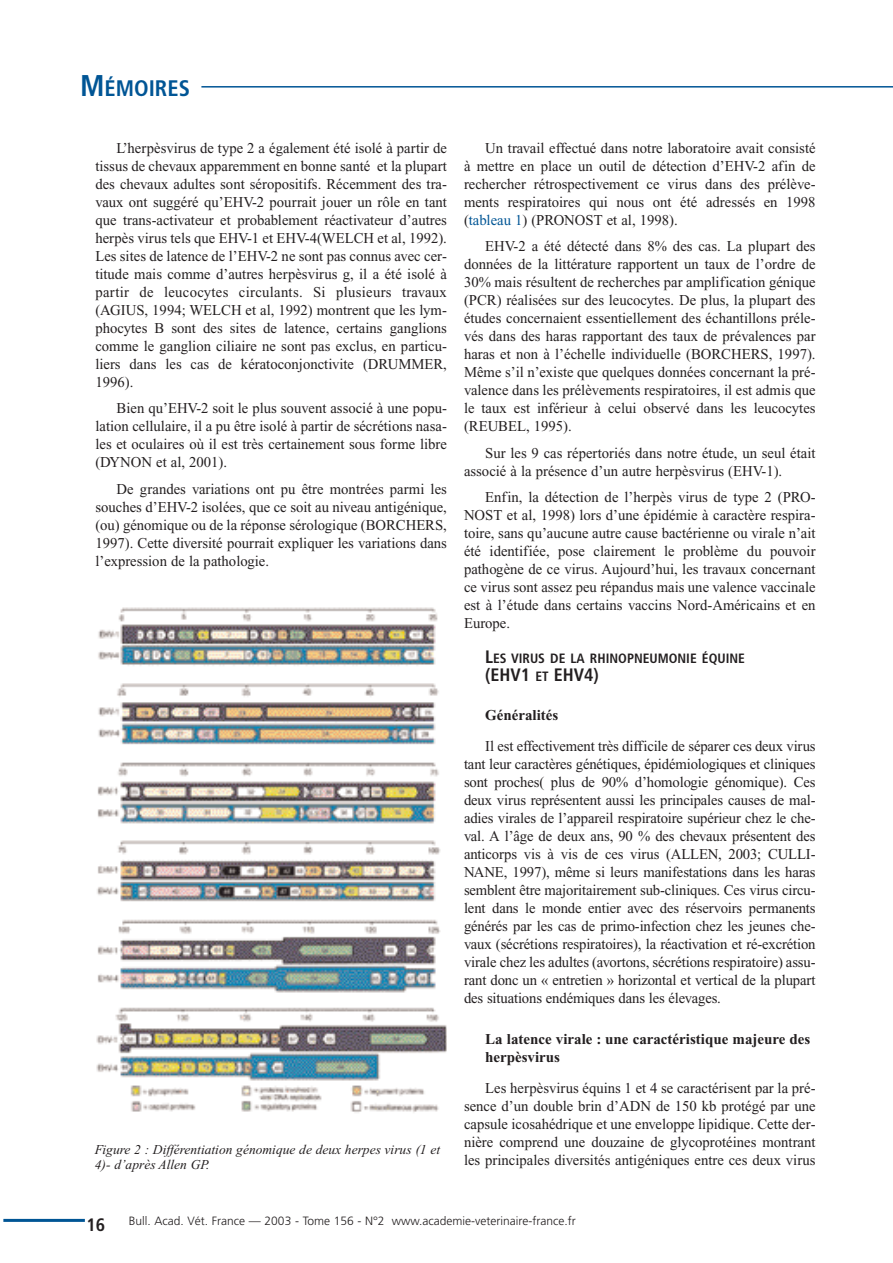
<style>
.page{position:relative;width:893px;height:1263px;background:#fff}
.page>*{position:absolute;margin:0;border:0;box-sizing:border-box;transform-origin:0 0}
.t1{font:700 condensed 22.5px "Frutiger";color:#005595}
.t2{font:700 condensed 18px "Frutiger";color:#231f20}
.t3{font:15px/18px "Times New Roman";color:#231f20;text-align:justify}
.t4{font:700 15px/18px "Times New Roman";color:#231f20}
.t5{font:italic 13.5px/15px "Times New Roman";color:#231f20}
.t6{font:700 condensed 13.5px "Frutiger";color:#231f20}
.t7{font:300 12px "Frutiger";color:#231f20}
.s1{font-size:30px}
.s2{color:#005595}
.s3{font-size:18px}
.s4{font-size:13.5px}
</style>
<div class="page">
<hr style="left:201px;top:86px;width:691px;height:2px;background:#005595">
<hr style="left:3px;top:1219px;width:82px;height:3px;background:#005595">
<img style="left:96px;top:607px;width:350px;height:506px">
<h1 class="t1" style="left:80px;top:79px;width:111px"><span class="s1">M</span>ÉMOIRES</h1>
<p class="t3" style="left:95px;top:140px;width:353px;text-indent:21px">L’herpèsvirus de type 2 a également été isolé à partir de tissus de chevaux apparemment en bonne santé et la plupart des chevaux adultes sont séropositifs. Récemment des tra&shy;vaux ont suggéré qu’EHV-2 pourrait jouer un rôle en tant que trans-activateur et probablement réactivateur d’autres herpès virus tels que EHV-1 et EHV-4(WELCH et al, 1992).<br>Les sites de latence de l’EHV-2 ne sont pas connus avec cer&shy;titude mais comme d’autres herpèsvirus g, il a été isolé à partir de leucocytes circulants. Si plusieurs travaux (AGIUS, 1994; WELCH et al, 1992) montrent que les lym&shy;phocytes B sont des sites de latence, certains ganglions comme le ganglion ciliaire ne sont pas exclus, en particu&shy;liers dans les cas de kératoconjonctivite (DRUMMER, 1996).</p>
<p class="t3" style="left:95px;top:400px;width:353px;text-indent:21px">Bien qu’EHV-2 soit le plus souvent associé à une popu&shy;lation cellulaire, il a pu être isolé à partir de sécrétions nasa&shy;les et oculaires où il est très certainement sous forme libre (DYNON et al, 2001).</p>
<p class="t3" style="left:95px;top:481px;width:353px;text-indent:21px">De grandes variations ont pu être montrées parmi les souches d’EHV-2 isolées, que ce soit au niveau antigénique, (ou) génomique ou de la réponse sérologique (BORCHERS, 1997). Cette diversité pourrait expliquer les variations dans l’expression de la pathologie.</p>
<p class="t5" style="left:95px;top:1143px;width:347px">Figure 2 : Différentiation génomique de deux herpes virus (1 et<br>4)- d’après Allen GP.</p>
<p class="t3" style="left:464px;top:140px;width:353px;text-indent:21px">Un travail effectué dans notre laboratoire avait consisté à mettre en place un outil de détection d’EHV-2 afin de rechercher rétrospectivement ce virus dans des prélève&shy;ments respiratoires qui nous ont été adressés en 1998 (<span class="s2">tableau 1</span>) (PRONOST et al, 1998).</p>
<p class="t3" style="left:464px;top:238px;width:353px;text-indent:21px">EHV-2 a été détecté dans 8% des cas. La plupart des données de la littérature rapportent un taux de l’ordre de 30% mais résultent de recherches par amplification génique (PCR) réalisées sur des leucocytes. De plus, la plupart des études concernaient essentiellement des échantillons préle&shy;vés dans des haras rapportant des taux de prévalences par haras et non à l’échelle individuelle (BORCHERS, 1997).<br>Même s’il n’existe que quelques données concernant la pré&shy;valence dans les prélèvements respiratoires, il est admis que le taux est inférieur à celui observé dans les leucocytes (REUBEL, 1995).</p>
<p class="t3" style="left:464px;top:445px;width:353px;text-indent:21px">Sur les 9 cas répertoriés dans notre étude, un seul était associé à la présence d’un autre herpèsvirus (EHV-1).</p>
<p class="t3" style="left:464px;top:489px;width:353px;text-indent:21px">Enfin, la détection de l’herpès virus de type 2 (PRO-NOST et al, 1998) lors d’une épidémie à caractère respira&shy;toire, sans qu’aucune autre cause bactérienne ou virale n’ait été identifiée, pose clairement le problème du pouvoir pathogène de ce virus. Aujourd’hui, les travaux concernant ce virus sont assez peu répandus mais une valence vaccinale est à l’étude dans certains vaccins Nord-Américains et en Europe.</p>
<p class="t6" style="left:485px;top:653px;width:261px"><span class="s3">L</span>ES VIRUS DE LA RHINOPNEUMONIE ÉQUINE</p>
<p class="t2" style="left:485px;top:667px;width:115px">(EHV1 <span class="s4">ET</span> EHV4)</p>
<p class="t4" style="left:485px;top:708px;width:75px">Généralités</p>
<p class="t3" style="left:464px;top:739px;width:353px;text-indent:21px">Il est effectivement très difficile de séparer ces deux virus tant leur caractères génétiques, épidémiologiques et cliniques sont proches( plus de 90% d’homologie génomique). Ces deux virus représentent aussi les principales causes de mal&shy;adies virales de l’appareil respiratoire supérieur chez le che&shy;val. A l’âge de deux ans, 90 % des chevaux présentent des anticorps vis à vis de ces virus (ALLEN, 2003; CULLI-NANE, 1997), même si leurs manifestations dans les haras semblent être majoritairement sub-cliniques. Ces virus circu&shy;lent dans le monde entier avec des réservoirs permanents générés par les cas de primo-infection chez les jeunes che&shy;vaux (sécrétions respiratoires), la réactivation et ré-excrétion virale chez les adultes (avortons, sécrétions respiratoire) assu&shy;rant donc un « entretien » horizontal et vertical de la plupart des situations endémiques dans les élevages.</p>
<p class="t4" style="left:485px;top:1032px;width:327px">La latence virale : une caractéristique majeure des herpèsvirus</p>
<p class="t3" style="left:464px;top:1081px;width:353px;text-indent:21px">Les herpèsvirus équins 1 et 4 se caractérisent par la pré&shy;sence d’un double brin d’ADN de 150 kb protégé par une capsule icosahédrique et une enveloppe lipidique. Cette der&shy;nière comprend une douzaine de glycoprotéines montrant les principales diversités antigéniques entre ces deux virus</p>
<p class="t2" style="left:86px;top:1218px;width:20px">16</p>
<p class="t7" style="left:129px;top:1216px;width:448px">Bull. Acad. Vét. France — 2003 - Tome 156 - N°2 www.academie-veterinaire-france.fr</p>
</div>
